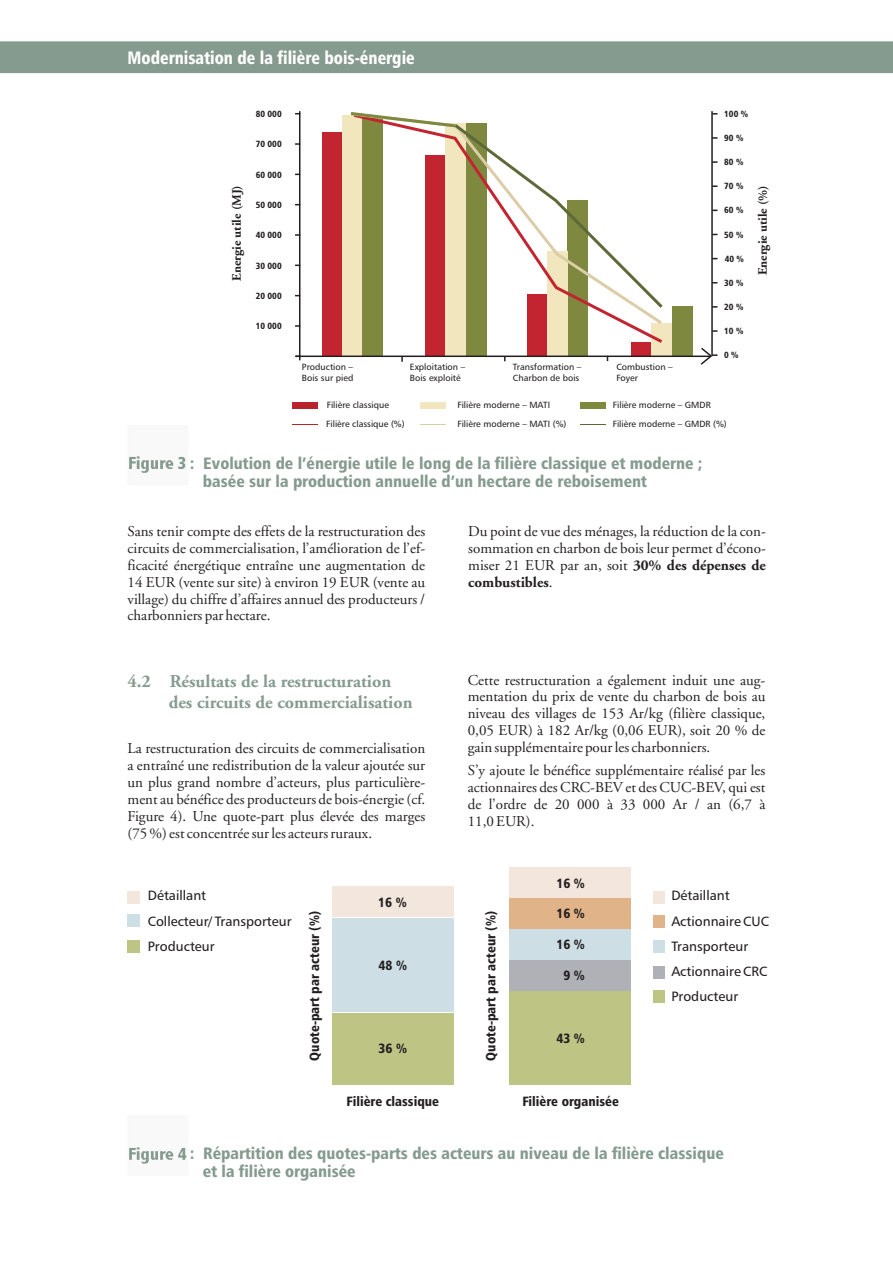
<style>
.page{position:relative;width:893px;height:1263px;background:#fff}
.page>*{position:absolute;margin:0;border:0;box-sizing:border-box;transform-origin:0 0}
.t1{font:700 18px/20.4px "Adobe Garamond";color:#869b8f}
.t2{font:18px "Humanist 777 BT Black Condensed B";color:#fff;scale:.93 1}
.t3{font:16.5px/18.1px "Humanist 777 BT Black Condensed B";color:#869b8f}
.t4{font:15px/16.8px "Adobe Garamond";color:#231f20;text-align:justify}
.t5{font:13.5px/25.2px "Humanist 777 BT Roman B";color:#231f20}
.t6{font:13.35px "Humanist 777 BT Black Condensed B";color:#231f20}
.t7{font:700 12.9px "Adobe Garamond";color:#231f20}
.t8{font:9px/10.8px "Humanist 777 BT Roman B";color:#231f20}
.t9{font:9px "Humanist 777 BT Black Condensed B";color:#231f20}
.s1{font-weight:700}
</style>
<div class="page">
<div style="left:510px;top:868px;width:121px;height:30px;background:#f3e6dd"></div>
<div style="left:510px;top:899px;width:121px;height:30px;background:#e1b389"></div>
<div style="left:510px;top:929px;width:121px;height:31px;background:#cddfe5"></div>
<div style="left:510px;top:991px;width:121px;height:94px;background:#bec484"></div>
<div style="left:510px;top:960px;width:121px;height:30px;background:#afb1b6"></div>
<div style="left:0;top:41px;width:893px;height:33px;background:#869b8f"></div>
<div style="left:322px;top:133px;width:20px;height:223px;background:#c32530"></div>
<div style="left:425px;top:155px;width:21px;height:201px;background:#c32530"></div>
<div style="left:527px;top:294px;width:20px;height:62px;background:#c32530"></div>
<div style="left:631px;top:342px;width:20px;height:14px;background:#c32530"></div>
<div style="left:342px;top:115px;width:20px;height:241px;background:#f1e6bd"></div>
<div style="left:363px;top:116px;width:20px;height:240px;background:#7e883e"></div>
<div style="left:445px;top:123px;width:21px;height:233px;background:#f1e6bd"></div>
<div style="left:567px;top:200px;width:21px;height:156px;background:#7e883e"></div>
<div style="left:651px;top:323px;width:21px;height:33px;background:#f1e6bd"></div>
<div style="left:672px;top:306px;width:21px;height:50px;background:#7e883e"></div>
<div style="left:466px;top:123px;width:20px;height:233px;background:#7e883e"></div>
<div style="left:547px;top:251px;width:21px;height:105px;background:#f1e6bd"></div>
<hr style="left:296px;top:355px;width:415px;height:2px;background:#231f20">
<hr style="left:299px;top:111px;width:1px;height:249px;background:#231f20">
<svg style="left:350px;top:112px;width:313px;height:199px"></svg>
<svg style="left:699px;top:347px;width:18px;height:18px"></svg>
<hr style="left:711px;top:111px;width:2px;height:245px;background:#231f20">
<div style="left:292px;top:402px;width:25px;height:7px;background:#b9232b"></div>
<div style="left:580px;top:402px;width:26px;height:7px;background:#7e883e"></div>
<div style="left:420px;top:402px;width:26px;height:7px;background:#f1e6bd"></div>
<svg style="left:292px;top:424px;width:25px;height:1px"></svg>
<svg style="left:580px;top:424px;width:26px;height:1px"></svg>
<svg style="left:420px;top:424px;width:26px;height:1px"></svg>
<img style="left:129px;top:456px;width:57px;height:17px">
<div style="left:332px;top:887px;width:121px;height:30px;background:#f3e6dd"></div>
<div style="left:332px;top:918px;width:121px;height:94px;background:#cddfe5"></div>
<div style="left:332px;top:1013px;width:121px;height:72px;background:#bec484"></div>
<div style="left:128px;top:891px;width:12px;height:13px;background:#f3e6dd"></div>
<div style="left:128px;top:915px;width:12px;height:12px;background:#cddfe5"></div>
<div style="left:128px;top:940px;width:12px;height:12px;background:#bec484"></div>
<div style="left:653px;top:891px;width:11px;height:13px;background:#f3e6dd"></div>
<div style="left:653px;top:916px;width:11px;height:12px;background:#e1b389"></div>
<div style="left:653px;top:966px;width:11px;height:13px;background:#afb1b6"></div>
<div style="left:653px;top:991px;width:11px;height:12px;background:#bec484"></div>
<div style="left:653px;top:941px;width:11px;height:12px;background:#cddfe5"></div>
<img style="left:129px;top:1147px;width:58px;height:17px">
<p class="t2" style="left:128px;top:50px;width:310px">Modernisation de la filière bois-énergie</p>
<p class="t9" style="left:256px;top:110px;width:27px">80 000</p>
<p class="t9" style="left:256px;top:140px;width:27px">70 000</p>
<p class="t9" style="left:256px;top:171px;width:27px">60 000</p>
<p class="t9" style="left:256px;top:201px;width:27px">50 000</p>
<p class="t9" style="left:256px;top:231px;width:27px">40 000</p>
<p class="t9" style="left:256px;top:262px;width:27px">30 000</p>
<p class="t9" style="left:256px;top:292px;width:27px">20 000</p>
<p class="t9" style="left:256px;top:322px;width:27px">10 000</p>
<p class="t9" style="left:724px;top:110px;width:25px">100 %</p>
<p class="t9" style="left:724px;top:134px;width:21px">90 %</p>
<p class="t9" style="left:724px;top:158px;width:21px">80 %</p>
<p class="t9" style="left:724px;top:182px;width:21px">70 %</p>
<p class="t9" style="left:724px;top:207px;width:21px">60 %</p>
<p class="t9" style="left:724px;top:231px;width:21px">50 %</p>
<p class="t9" style="left:725px;top:255px;width:21px">40 %</p>
<p class="t9" style="left:724px;top:279px;width:21px">30 %</p>
<p class="t9" style="left:724px;top:303px;width:21px">20 %</p>
<p class="t9" style="left:724px;top:327px;width:21px">10 %</p>
<p class="t9" style="left:724px;top:351px;width:16px">0 %</p>
<p class="t7" style="left:232px;top:281px;width:97px;rotate:-90deg">Energie utile (MJ)</p>
<p class="t7" style="left:757px;top:275px;width:92px;rotate:-90deg">Energie utile (%)</p>
<p class="t8" style="left:302px;top:362px;width:53px">Production –<br>Bois sur pied</p>
<p class="t8" style="left:410px;top:362px;width:57px">Exploitation –<br>Bois exploité</p>
<p class="t8" style="left:513px;top:363px;width:70px">Transformation –<br>Charbon de bois</p>
<p class="t8" style="left:616px;top:362px;width:58px">Combustion –<br>Foyer</p>
<p class="t8" style="left:326px;top:396px;width:80px;line-height:18.9px">Filière classique<br>Filière classique (%)</p>
<p class="t8" style="left:457px;top:396px;width:110px;line-height:18.9px">Filière moderne – MATI<br>Filière moderne – MATI (%)</p>
<p class="t8" style="left:613px;top:396px;width:116px;line-height:18.9px">Filière moderne – GMDR<br>Filière moderne – GMDR (%)</p>
<p class="t3" style="left:203px;top:455px;width:501px;text-indent:-75px">Figure 3 : Evolution de l’énergie utile le long de la filière classique et moderne ; basée sur la production annuelle d’un hectare de reboisement</p>
<p class="t4" style="left:128px;top:524px;width:299px">Sans tenir compte des effets de la restructuration des circuits de commercialisation, l’amélioration de l’ef&shy;ficacité énergétique entraîne une augmentation de 14 EUR (vente sur site) à environ 19 EUR (vente au village) du chiffre d’affaires annuel des producteurs / charbonniers par hectare.</p>
<p class="t4" style="left:468px;top:524px;width:299px">Du point de vue des ménages, la réduction de la con&shy;sommation en charbon de bois leur permet d’écono&shy;miser 21 EUR par an, soit <span class="s1">30% des dépenses de combustibles</span>.</p>
<p class="t1" style="left:169px;top:673px;width:245px;text-indent:-41px">4.2 Résultats de la restructuration des circuits de commercialisation</p>
<p class="t4" style="left:468px;top:673px;width:299px">Cette restructuration a également induit une aug&shy;mentation du prix de vente du charbon de bois au niveau des villages de 153 Ar/kg (filière classique, 0,05 EUR) à 182 Ar/kg (0,06 EUR), soit 20 % de gain supplémentaire pour les charbonniers.</p>
<p class="t4" style="left:468px;top:763px;width:299px">S’y ajoute le bénéfice supplémentaire réalisé par les actionnaires des CRC-BEV et des CUC-BEV, qui est de l’ordre de 20 000 à 33 000 Ar / an (6,7 à 11,0 EUR).</p>
<p class="t4" style="left:128px;top:742px;width:299px">La restructuration des circuits de commercialisation a entraîné une redistribution de la valeur ajoutée sur un plus grand nombre d’acteurs, plus particulière&shy;ment au bénéfice des producteurs de bois-énergie (cf.<br>Figure 4). Une quote-part plus élevée des marges (75 %) est concentrée sur les acteurs ruraux.</p>
<p class="t5" style="left:148px;top:884px;width:145px">Détaillant<br>Collecteur/ Transporteur<br>Producteur</p>
<p class="t6" style="left:309px;top:1061px;width:151px;rotate:-90deg">Quote-part par acteur (%)</p>
<p class="t6" style="left:378px;top:896px;width:30px">16 %</p>
<p class="t6" style="left:379px;top:959px;width:30px">48 %</p>
<p class="t6" style="left:379px;top:1043px;width:30px">36 %</p>
<p class="t6" style="left:485px;top:1061px;width:151px;rotate:-90deg">Quote-part par acteur (%)</p>
<p class="t6" style="left:556px;top:877px;width:30px">16 %</p>
<p class="t6" style="left:556px;top:908px;width:30px">16 %</p>
<p class="t6" style="left:556px;top:939px;width:30px">16 %</p>
<p class="t6" style="left:563px;top:970px;width:23px">9 %</p>
<p class="t6" style="left:556px;top:1032px;width:30px">43 %</p>
<p class="t6" style="left:346px;top:1095px;width:94px">Filière classique</p>
<p class="t6" style="left:522px;top:1095px;width:98px">Filière organisée</p>
<p class="t5" style="left:671px;top:884px;width:99px">Détaillant<br>Actionnaire CUC<br>Transporteur<br>Actionnaire CRC<br>Producteur</p>
<p class="t3" style="left:203px;top:1146px;width:522px;text-indent:-75px">Figure 4 : Répartition des quotes-parts des acteurs au niveau de la filière classique et la filière organisée</p>
</div>
